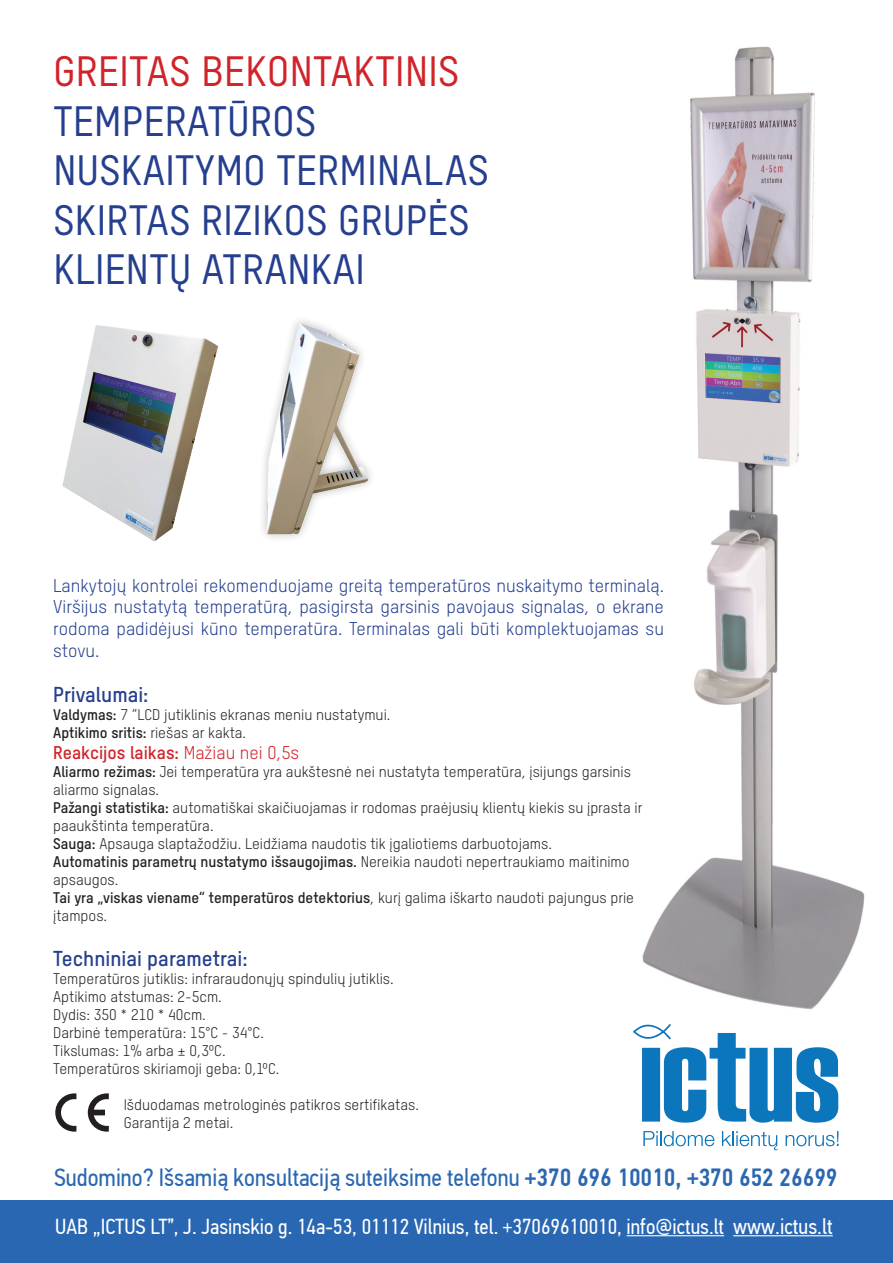
<style>
.page{position:relative;width:893px;height:1263px;background:#fff}
.page>*{position:absolute;margin:0;border:0;box-sizing:border-box;transform-origin:0 0}
.t1{font:41.25px/49.5px "T Star Pro Medium";letter-spacing:.01em;color:#253f8e}
.t2{font:41.25px "T Star Pro Medium";letter-spacing:.01em;color:#d1232a}
.t3{font:24.9px "PF Din Text Cond Pro";color:#2a67b2}
.t4{font:21.6px "PF Din Text Cond Pro";color:#fff}
.t5{font:21px "T Star Pro Bold";color:#253f8e}
.t6{font:18px/21.6px "T Star Pro Regular";color:#253f8e;text-align:justify}
.t7{font:18px "T Star Pro Bold";color:#d1232a}
.t8{font:15px/18px "T Star Pro Regular";color:#231f20}
.t9{font:15px "T Star Pro Bold";color:#231f20}
.s1{font-family:"T Star Pro Bold"}
.s2{font-family:"T Star Pro Regular"}
.s3{font-weight:500}
.s4{font-size:22.05px}
</style>
<div class="page">
<img style="left:642px;top:46px;width:223px;height:964px">
<div style="left:0;top:1201px;width:893px;height:62px;background:#2a67b2"></div>
<hr style="left:627px;top:1235px;width:97px;height:1px;background:#fff">
<hr style="left:733px;top:1235px;width:100px;height:1px;background:#fff">
<svg style="left:643px;top:1131px;width:71px;height:15px"></svg>
<svg style="left:722px;top:1131px;width:56px;height:19px"></svg>
<svg style="left:786px;top:1131px;width:53px;height:15px"></svg>
<svg style="left:633px;top:1024px;width:205px;height:99px"></svg>
<img style="left:62px;top:325px;width:156px;height:216px">
<img style="left:262px;top:320px;width:109px;height:218px">
<svg style="left:88px;top:1093px;width:21px;height:39px"></svg>
<svg style="left:55px;top:1093px;width:21px;height:39px"></svg>
<h1 class="t2" style="left:53px;top:42px;width:407px">GREITAS BEKONTAKTINIS</h1>
<h1 class="t1" style="left:53px;top:93px;width:437px">TEMPERATŪROS<br>NUSKAITYMO TERMINALAS<br>SKIRTAS RIZIKOS GRUPĖS<br>KLIENTŲ ATRANKAI</h1>
<p class="t6" style="left:53px;top:573px;width:612px">Lankytojų kontrolei rekomenduojame greitą temperatūros nuskaitymo terminalą.<br>Viršijus nustatytą temperatūrą, pasigirsta garsinis pavojaus signalas, o ekrane rodoma padidėjusi kūno temperatūra. Terminalas gali būti komplektuojamas su stovu.</p>
<h3 class="t5" style="left:53px;top:678px;width:97px">Privalumai:</h3>
<p class="t8" style="left:53px;top:704px;width:339px"><span class="s1">Valdymas:</span> 7 “LCD jutiklinis ekranas meniu nustatymui.</p>
<p class="t9" style="left:53px;top:721px;width:195px">Aptikimo sritis: <span class="s2">riešas ar kakta.</span></p>
<p class="t7" style="left:53px;top:739px;width:248px">Reakcijos laikas: <span class="s2">Mažiau nei 0,5s</span></p>
<p class="t8" style="left:53px;top:762px;width:591px"><span class="s1">Aliarmo režimas:</span> Jei temperatūra yra aukštesnė nei nustatyta temperatūra, įsijungs garsinis aliarmo signalas.<br><span class="s1">Pažangi statistika:</span> automatiškai skaičiuojamas ir rodomas praėjusių klientų kiekis su įprasta ir paaukštinta temperatūra.<br><span class="s1">Sauga:</span> Apsauga slaptažodžiu. Leidžiama naudotis tik įgaliotiems darbuotojams.</p>
<p class="t9" style="left:53px;top:851px;width:578px">Automatinis parametrų nustatymo išsaugojimas. <span class="s2">Nereikia naudoti nepertraukiamo maitinimo</span></p>
<p class="t8" style="left:53px;top:870px;width:67px">apsaugos.</p>
<p class="t9" style="left:53px;top:887px;width:582px">Tai yra „viskas viename“ temperatūros detektorius<span class="s2">, kurį galima iškarto naudoti pajungus prie</span></p>
<p class="t8" style="left:53px;top:906px;width:56px">įtampos.</p>
<h3 class="t5" style="left:53px;top:943px;width:196px">Techniniai parametrai:</h3>
<p class="t8" style="left:53px;top:969px;width:342px">Temperatūros jutiklis: infraraudonųjų spindulių jutiklis.<br>Aptikimo atstumas: 2-5cm.<br>Dydis: 350 * 210 * 40cm.<br>Darbinė temperatūra: 15°C - 34°C.<br>Tikslumas: 1% arba ± 0,3ºC.<br>Temperatūros skiriamoji geba: 0,1ºC.</p>
<p class="t8" style="left:124px;top:1095px;width:297px">Išduodamas metrologinės patikros sertifikatas.<br>Garantija 2 metai.</p>
<h2 class="t3" style="left:54px;top:1163px;width:785px">Sudomino? Išsamią konsultaciją suteiksime telefonu <span class="s3">+370 696 10010, +370 652 26699</span></h2>
<h3 class="t4" style="left:55px;top:1214px;width:779px">UAB „ICTUS LT”, J. Jasinskio g. 14a-53, 01112 Vilnius, tel. +37069610010, info@ictus.lt <span class="s4">www.ictus.lt</span></h3>
</div>
